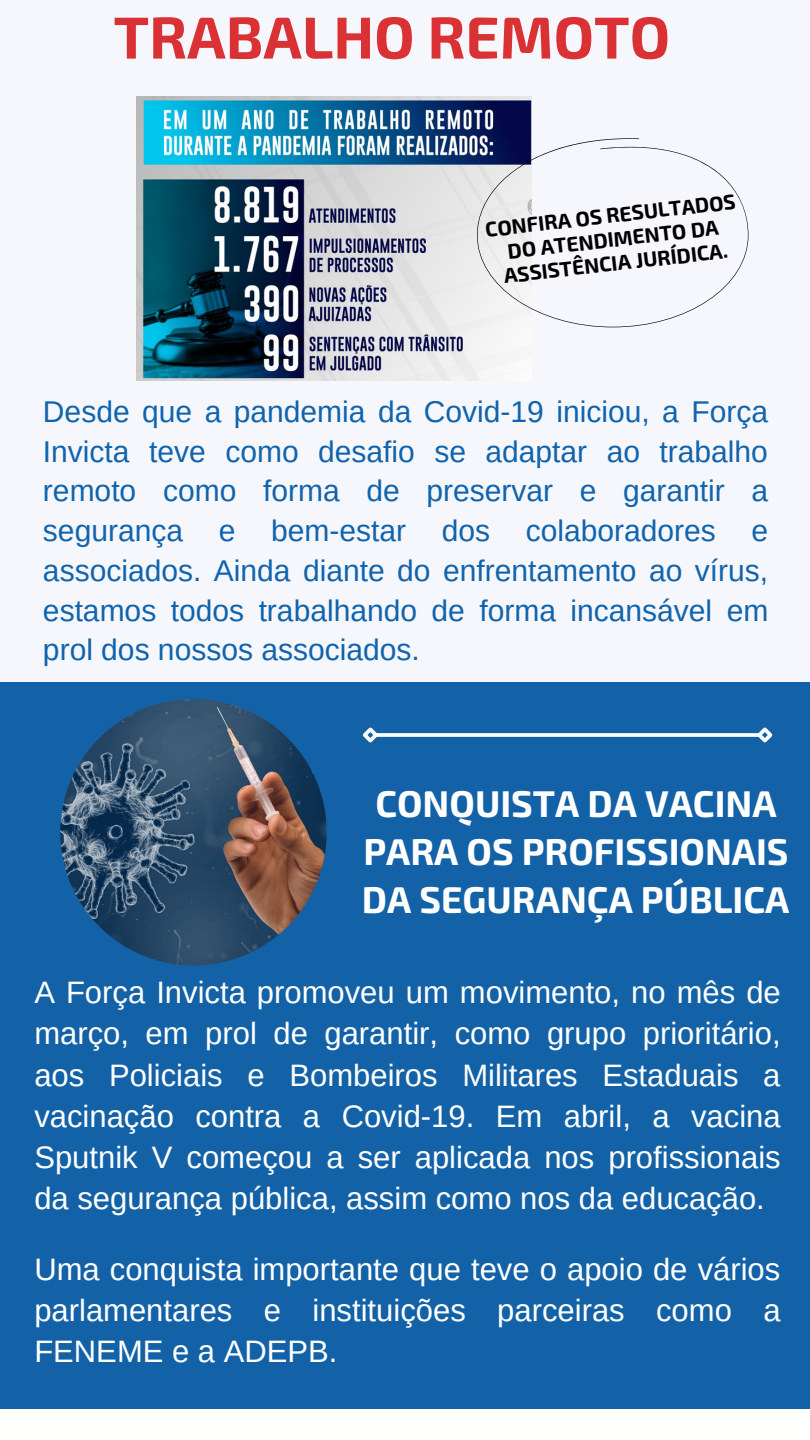
<style>
.page{position:relative;width:810px;height:1440px;background:#fff}
.page>*{position:absolute;margin:0;border:0;box-sizing:border-box;transform-origin:0 0}
.t1{font:700 59.2px "Exo 2";color:#da3135}
.t2{font:700 37.2px/48px "Exo 2";color:#fff;text-align:center}
.t3{font:31px/41.2px "Arimo";color:#fff;text-align:justify}
.t4{font:30px/39.8px "Arimo";color:#1064ad;text-align:justify}
.t5{font:700 20.9px/24px "Exo 2";color:#000;text-align:center}
</style>
<div class="page">
<div style="left:0;top:0;width:810px;height:1065px;background:#f6f6fd"></div>
<img style="left:137px;top:97px;width:394px;height:283px">
<svg style="left:477px;top:137px;width:272px;height:190px"></svg>
<div style="left:0;top:682px;width:810px;height:727px;background:#1362a7"></div>
<img style="left:60px;top:699px;width:267px;height:266px;border-radius:50%">
<svg style="left:381px;top:733px;width:373px;height:4px"></svg>
<svg style="left:363px;top:727px;width:18px;height:16px"></svg>
<svg style="left:754px;top:727px;width:19px;height:16px"></svg>
<p class="t1" style="left:114px;top:-1px;width:558px">TRABALHO REMOTO</p>
<p class="t5" style="left:484px;top:218px;width:253px;rotate:-7deg">CONFIRA OS RESULTADOS<br>DO ATENDIMENTO DA<br>ASSISTÊNCIA JURÍDICA.</p>
<p class="t4" style="left:43px;top:392px;width:727px">Desde que a pandemia da Covid-19 iniciou, a Força Invicta teve como desafio se adaptar ao trabalho remoto como forma de preservar e garantir a segurança e bem-estar dos colaboradores e associados. Ainda diante do enfrentamento ao vírus, estamos todos trabalhando de forma incansável em prol dos nossos associados.</p>
<p class="t2" style="left:362px;top:777px;width:429px">CONQUISTA DA VACINA<br>PARA OS PROFISSIONAIS<br>DA SEGURANÇA PÚBLICA</p>
<p class="t3" style="left:34px;top:972px;width:748px">A Força Invicta promoveu um movimento, no mês de março, em prol de garantir, como grupo prioritário, aos Policiais e Bombeiros Militares Estaduais a vacinação contra a Covid-19. Em abril, a vacina Sputnik V começou a ser aplicada nos profissionais da segurança pública, assim como nos da educação.</p>
<p class="t3" style="left:34px;top:1248px;width:748px">Uma conquista importante que teve o apoio de vários parlamentares e instituições parceiras como a FENEME e a ADEPB.</p>
</div>
